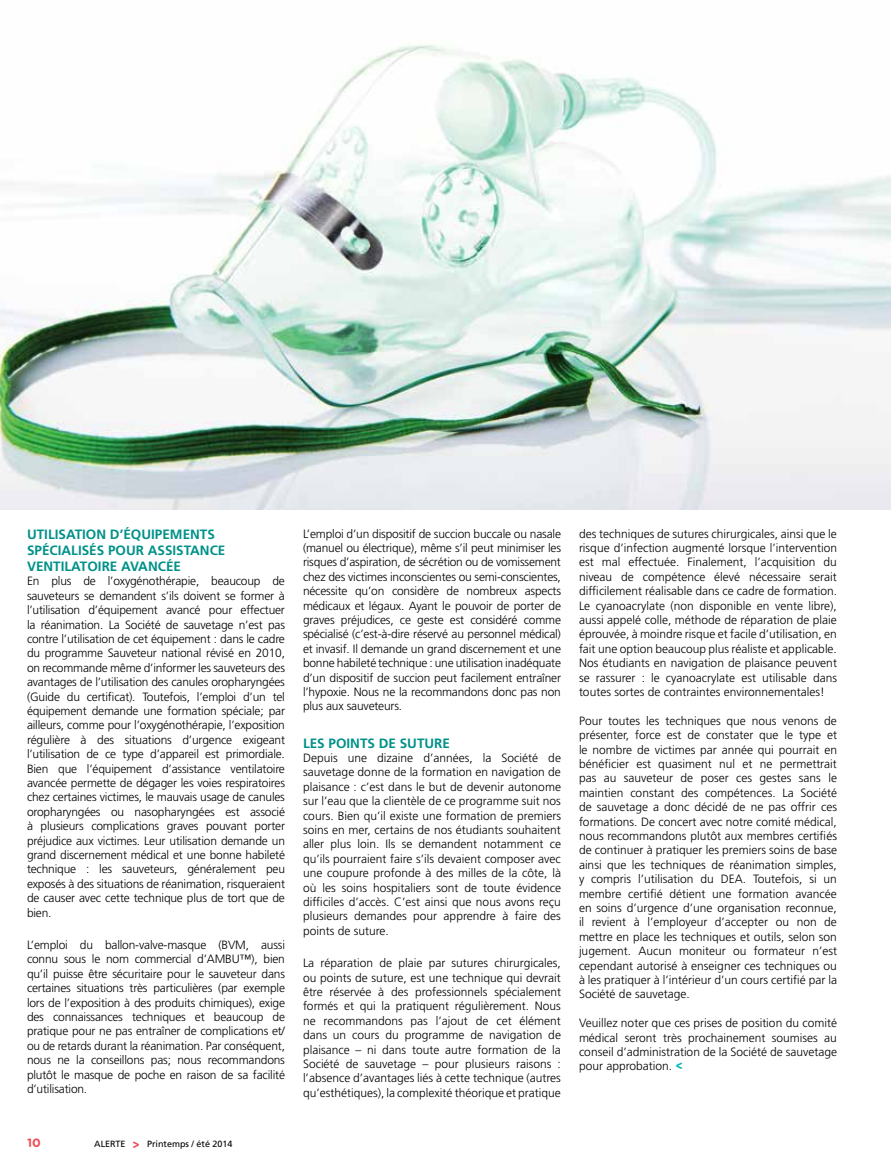
<style>
.page{position:relative;width:891px;height:1161px;background:#fff}
.page>*{position:absolute;margin:0;border:0;box-sizing:border-box;transform-origin:0 0}
.t1{font:700 13.5px/16.2px "Frutiger";color:#009189}
.t2{font:300 12px/14.4px "Frutiger";color:#000;text-align:justify}
.t3{font:700 12px "Gotham Rounded";color:#f04b54}
.t4{font:9px "Frutiger";color:#000}
.s1{font-family:"Gotham Rounded";font-weight:700;font-size:12px;color:#f04b54}
.s2{font-family:"Gotham Rounded";font-weight:700;color:#00b5af}
</style>
<div class="page">
<img style="left:0;top:44px;width:891px;height:465px">
<p class="t1" style="left:27px;top:526px;width:200px">UTILISATION D’ÉQUIPEMENTS<br>SPÉCIALISÉS POUR ASSISTANCE<br>VENTILATOIRE AVANCÉE</p>
<p class="t2" style="left:27px;top:574px;width:260px">En plus de l’oxygénothérapie, beaucoup de sauveteurs se demandent s’ils doivent se former à l’utilisation d’équipement avancé pour effectuer la réanimation. La Société de sauvetage n’est pas contre l’utilisation de cet équipement : dans le cadre du programme Sauveteur national révisé en 2010, on recommande même d’informer les sauveteurs des avantages de l’utilisation des canules oropharyngées (Guide du certificat). Toutefois, l’emploi d’un tel équipement demande une formation spéciale; par ailleurs, comme pour l’oxygénothérapie, l’exposition régulière à des situations d’urgence exigeant l’utilisation de ce type d’appareil est primordiale.<br>Bien que l’équipement d’assistance ventilatoire avancée permette de dégager les voies respiratoires chez certaines victimes, le mauvais usage de canules oropharyngées ou nasopharyngées est associé à plusieurs complications graves pouvant porter préjudice aux victimes. Leur utilisation demande un grand discernement médical et une bonne habileté technique : les sauveteurs, généralement peu exposés à des situations de réanimation, risqueraient de causer avec cette technique plus de tort que de bien.</p>
<p class="t2" style="left:27px;top:938px;width:260px">L’emploi du ballon-valve-masque (BVM, aussi connu sous le nom commercial d’AMBU™), bien qu’il puisse être sécuritaire pour le sauveteur dans certaines situations très particulières (par exemple lors de l’exposition à des produits chimiques), exige des connaissances techniques et beaucoup de pratique pour ne pas entraîner de complications et/ ou de retards durant la réanimation. Par conséquent, nous ne la conseillons pas; nous recommandons plutôt le masque de poche en raison de sa facilité d’utilisation.</p>
<p class="t3" style="left:27px;top:1134px;width:15px">10</p>
<p class="t4" style="left:94px;top:1139px;width:140px">ALERTE <span class="s1">&gt;</span> Printemps / été 2014</p>
<p class="t2" style="left:303px;top:526px;width:260px">L’emploi d’un dispositif de succion buccale ou nasale (manuel ou électrique), même s’il peut minimiser les risques d’aspiration, de sécrétion ou de vomissement chez des victimes inconscientes ou semi-conscientes, nécessite qu’on considère de nombreux aspects médicaux et légaux. Ayant le pouvoir de porter de graves préjudices, ce geste est considéré comme spécialisé (c’est-à-dire réservé au personnel médical) et invasif. Il demande un grand discernement et une bonne habileté technique : une utilisation inadéquate d’un dispositif de succion peut facilement entraîner l’hypoxie. Nous ne la recommandons donc pas non plus aux sauveteurs.</p>
<p class="t1" style="left:303px;top:735px;width:149px">LES POINTS DE SUTURE</p>
<p class="t2" style="left:303px;top:751px;width:260px">Depuis une dizaine d’années, la Société de sauvetage donne de la formation en navigation de plaisance : c’est dans le but de devenir autonome sur l’eau que la clientèle de ce programme suit nos cours. Bien qu’il existe une formation de premiers soins en mer, certains de nos étudiants souhaitent aller plus loin. Ils se demandent notamment ce qu’ils pourraient faire s’ils devaient composer avec une coupure profonde à des milles de la côte, là où les soins hospitaliers sont de toute évidence difficiles d’accès. C’est ainsi que nous avons reçu plusieurs demandes pour apprendre à faire des points de suture.</p>
<p class="t2" style="left:303px;top:956px;width:260px">La réparation de plaie par sutures chirurgicales, ou points de suture, est une technique qui devrait être réservée à des professionnels spécialement formés et qui la pratiquent régulièrement. Nous ne recommandons pas l’ajout de cet élément dans un cours du programme de navigation de plaisance – ni dans toute autre formation de la Société de sauvetage – pour plusieurs raisons : l’absence d’avantages liés à cette technique (autres qu’esthétiques), la complexité théorique et pratique</p>
<p class="t2" style="left:579px;top:526px;width:260px">des techniques de sutures chirurgicales, ainsi que le risque d’infection augmenté lorsque l’intervention est mal effectuée. Finalement, l’acquisition du niveau de compétence élevé nécessaire serait difficilement réalisable dans ce cadre de formation.<br>Le cyanoacrylate (non disponible en vente libre), aussi appelé colle, méthode de réparation de plaie éprouvée, à moindre risque et facile d’utilisation, en fait une option beaucoup plus réaliste et applicable.<br>Nos étudiants en navigation de plaisance peuvent se rassurer : le cyanoacrylate est utilisable dans toutes sortes de contraintes environnementales!</p>
<p class="t2" style="left:579px;top:713px;width:260px">Pour toutes les techniques que nous venons de présenter, force est de constater que le type et le nombre de victimes par année qui pourrait en bénéficier est quasiment nul et ne permettrait pas au sauveteur de poser ces gestes sans le maintien constant des compétences. La Société de sauvetage a donc décidé de ne pas offrir ces formations. De concert avec notre comité médical, nous recommandons plutôt aux membres certifiés de continuer à pratiquer les premiers soins de base ainsi que les techniques de réanimation simples, y compris l’utilisation du DEA. Toutefois, si un membre certifié détient une formation avancée en soins d’urgence d’une organisation reconnue, il revient à l’employeur d’accepter ou non de mettre en place les techniques et outils, selon son jugement. Aucun moniteur ou formateur n’est cependant autorisé à enseigner ces techniques ou à les pratiquer à l’intérieur d’un cours certifié par la Société de sauvetage.</p>
<p class="t2" style="left:579px;top:1016px;width:260px">Veuillez noter que ces prises de position du comité médical seront très prochainement soumises au conseil d’administration de la Société de sauvetage pour approbation. <span class="s2">&lt;</span></p>
</div>
